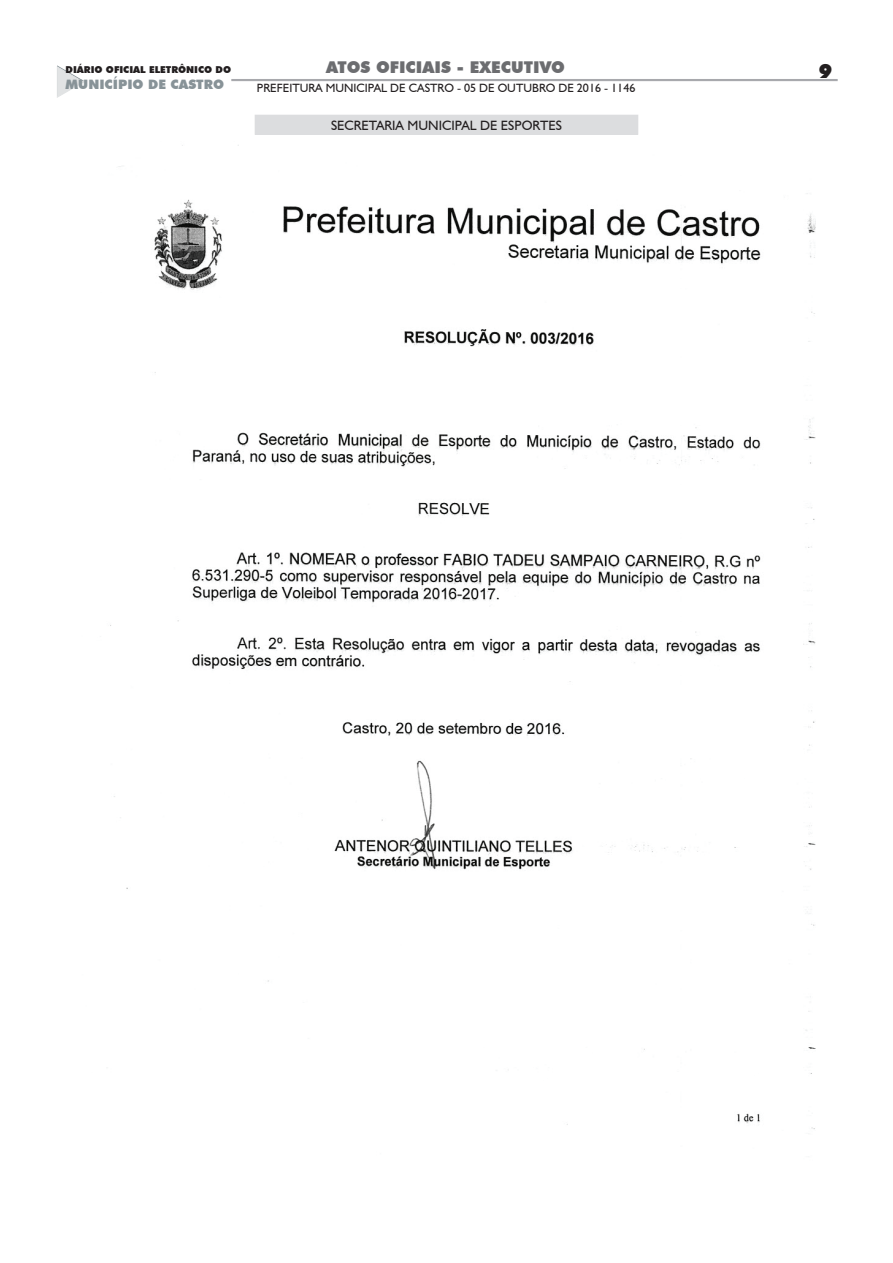
<style>
.page{position:relative;width:893px;height:1263px;background:#fff}
.page>*{position:absolute;margin:0;border:0;box-sizing:border-box;transform-origin:0 0}
.t1{font:900 19.5px "Futura BT";color:#231f20}
.t2{font:900 16.2px "Futura BT";color:#6c6d70}
.t3{font:13.5px "Humanist 521 BT";color:#231f20}
.t4{font:900 13.05px "Futura BT";color:#889398}
.t5{font:12px "Humanist 521 BT";color:#231f20}
.t6{font:900 9.6px "Futura BT";color:#231f20}
</style>
<div class="page">
<hr style="left:231px;top:79px;width:607px;height:2px;background:#a8a9ad">
<svg style="left:57px;top:65px;width:27px;height:33px"></svg>
<div style="left:255px;top:115px;width:383px;height:19px;background:#dcdddf"></div>
<div style="left:255px;top:115px;width:383px;height:20px;border:1px solid #dcdddf"></div>
<img style="left:110px;top:145px;width:705px;height:984px">
<p class="t6" style="left:66px;top:64px;width:159px">DIÁRIO OFICIAL ELETRÔNICO DO</p>
<p class="t4" style="left:66px;top:76px;width:32px">MUNIC</p>
<p class="t4" style="left:113px;top:76px;width:94px">ÍPIO DE CASTRO</p>
<h2 class="t2" style="left:326px;top:58px;width:240px">ATOS OFICIAIS - EXECUTIVO</h2>
<p class="t5" style="left:257px;top:80px;width:380px">PREFEITURA MUNICIPAL DE CASTRO - 05 DE OUTUBRO DE 2016 - 1146</p>
<p class="t3" style="left:331px;top:117px;width:46px">SECRETARIA</p>
<p class="t3" style="left:407px;top:117px;width:110px">MUNICIPAL DE ESPORT</p>
<p class="t3" style="left:548px;top:117px;width:14px">ES</p>
<h1 class="t1" style="left:819px;top:59px;width:15px">9</h1>
</div>
